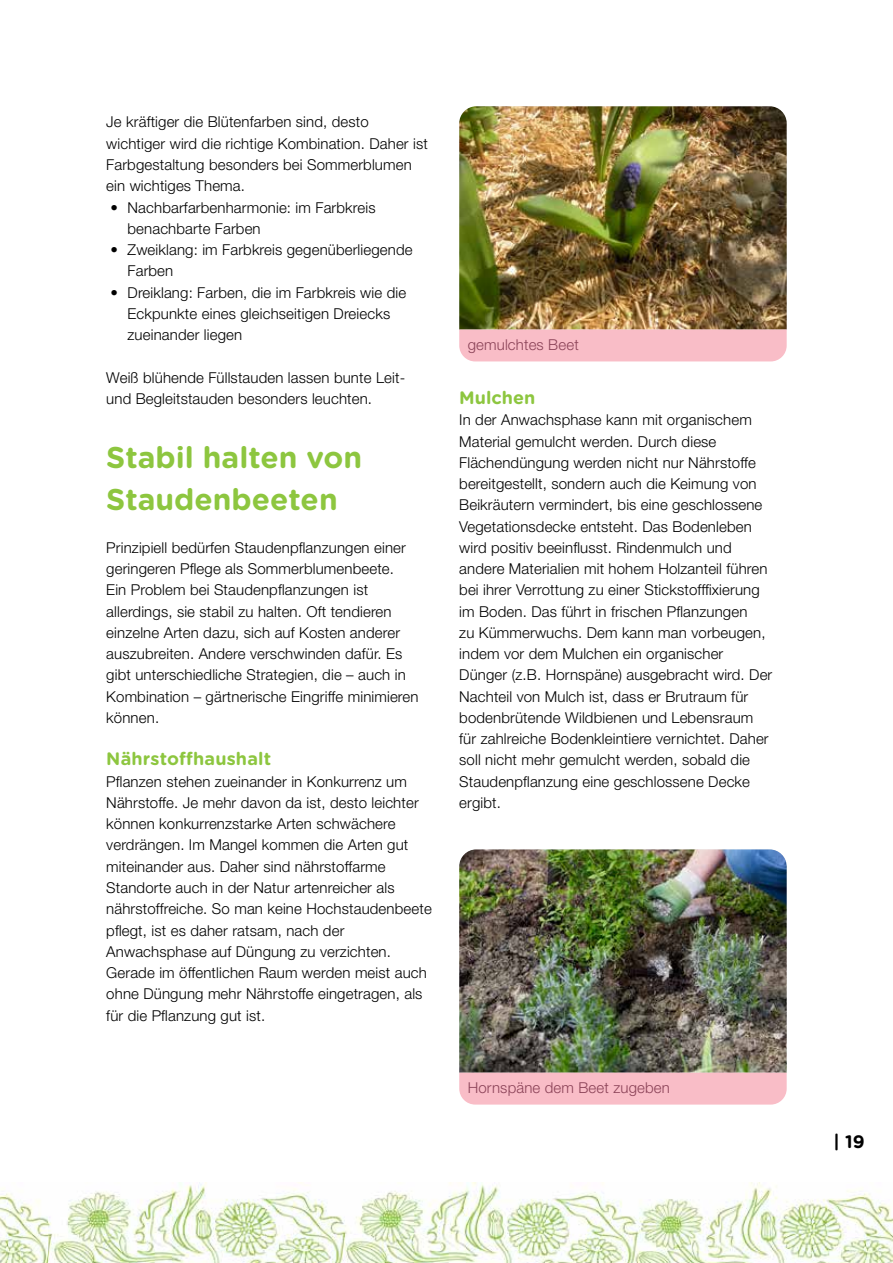
<style>
.page{position:relative;width:893px;height:1263px;background:#fff}
.page>*{position:absolute;margin:0;border:0;box-sizing:border-box;transform-origin:0 0}
.t1{font:700 30px/42.5px "Gotham Rounded";color:#8dc63f}
.t2{font:700 18px "Gotham Rounded";letter-spacing:.01em;color:#8dc63f}
.t3{font:700 18px "Gotham Rounded";color:#000}
.t4{font:300 15px/21.3px "Helvetica Neue LT Pro";letter-spacing:.01em;color:#000}
.t5{font:300 15px "Helvetica Neue LT Pro";letter-spacing:.01em;color:#8b4358}
</style>
<div class="page">
<img style="left:48px;top:1182px;width:845px;height:81px">
<img style="left:0;top:1193px;width:48px;height:70px">
<img style="left:459px;top:106px;width:328px;height:224px">
<div style="left:459px;top:330px;width:328px;height:31px;background:#f9bdc7"></div>
<img style="left:459px;top:849px;width:328px;height:224px">
<div style="left:459px;top:1073px;width:328px;height:31px;background:#f9bdc7"></div>
<p class="t4" style="left:106px;top:111px;width:323px">Je kräftiger die Blütenfarben sind, desto wichtiger wird die richtige Kombination. Daher ist Farbgestaltung besonders bei Sommerblumen ein wichtiges Thema.</p>
<p class="t4" style="left:128px;top:196px;width:250px;text-indent:-17px">• Nachbarfarbenharmonie: im Farbkreis benachbarte Farben</p>
<p class="t4" style="left:128px;top:239px;width:287px;text-indent:-17px">• Zweiklang: im Farbkreis gegenüberliegende<br>Farben</p>
<p class="t4" style="left:128px;top:281px;width:280px;text-indent:-17px">• Dreiklang: Farben, die im Farbkreis wie die<br>Eckpunkte eines gleichseitigen Dreiecks zueinander liegen</p>
<p class="t4" style="left:106px;top:366px;width:300px">Weiß blühende Füllstauden lassen bunte Leit&shy;und Begleitstauden besonders leuchten.</p>
<h1 class="t1" style="left:106px;top:435px;width:257px">Stabil halten von<br>Staudenbeeten</h1>
<p class="t4" style="left:106px;top:536px;width:314px">Prinzipiell bedürfen Staudenpflanzungen einer geringeren Pflege als Sommerblumenbeete.<br>Ein Problem bei Staudenpflanzungen ist allerdings, sie stabil zu halten. Oft tendieren einzelne Arten dazu, sich auf Kosten anderer auszubreiten. Andere verschwinden dafür. Es gibt unterschiedliche Strategien, die – auch in Kombination – gärtnerische Eingriffe minimieren können.</p>
<p class="t2" style="left:106px;top:746px;width:166px">Nährstoffhaushalt</p>
<p class="t4" style="left:106px;top:770px;width:327px">Pflanzen stehen zueinander in Konkurrenz um Nährstoffe. Je mehr davon da ist, desto leichter können konkurrenzstarke Arten schwächere verdrängen. Im Mangel kommen die Arten gut miteinander aus. Daher sind nährstoffarme Standorte auch in der Natur artenreicher als nährstoffreiche. So man keine Hochstaudenbeete pflegt, ist es daher ratsam, nach der Anwachsphase auf Düngung zu verzichten.<br>Gerade im öffentlichen Raum werden meist auch ohne Düngung mehr Nährstoffe eingetragen, als für die Pflanzung gut ist.</p>
<p class="t5" style="left:468px;top:336px;width:113px">gemulchtes Beet</p>
<p class="t2" style="left:459px;top:384px;width:78px">Mulchen</p>
<p class="t4" style="left:459px;top:409px;width:315px">In der Anwachsphase kann mit organischem Material gemulcht werden. Durch diese Flächendüngung werden nicht nur Nährstoffe bereitgestellt, sondern auch die Keimung von Beikräutern vermindert, bis eine geschlossene Vegetationsdecke entsteht. Das Bodenleben wird positiv beeinflusst. Rindenmulch und andere Materialien mit hohem Holzanteil führen bei ihrer Verrottung zu einer Stickstofffixierung im Boden. Das führt in frischen Pflanzungen<br>zu Kümmerwuchs. Dem kann man vorbeugen, indem vor dem Mulchen ein organischer Dünger (z.B. Hornspäne) ausgebracht wird. Der Nachteil von Mulch ist, dass er Brutraum für bodenbrütende Wildbienen und Lebensraum für zahlreiche Bodenkleintiere vernichtet. Daher soll nicht mehr gemulcht werden, sobald die Staudenpflanzung eine geschlossene Decke ergibt.</p>
<p class="t5" style="left:468px;top:1079px;width:204px">Hornspäne dem Beet zugeben</p>
<p class="t3" style="left:833px;top:1128px;width:33px">| 19</p>
</div>
